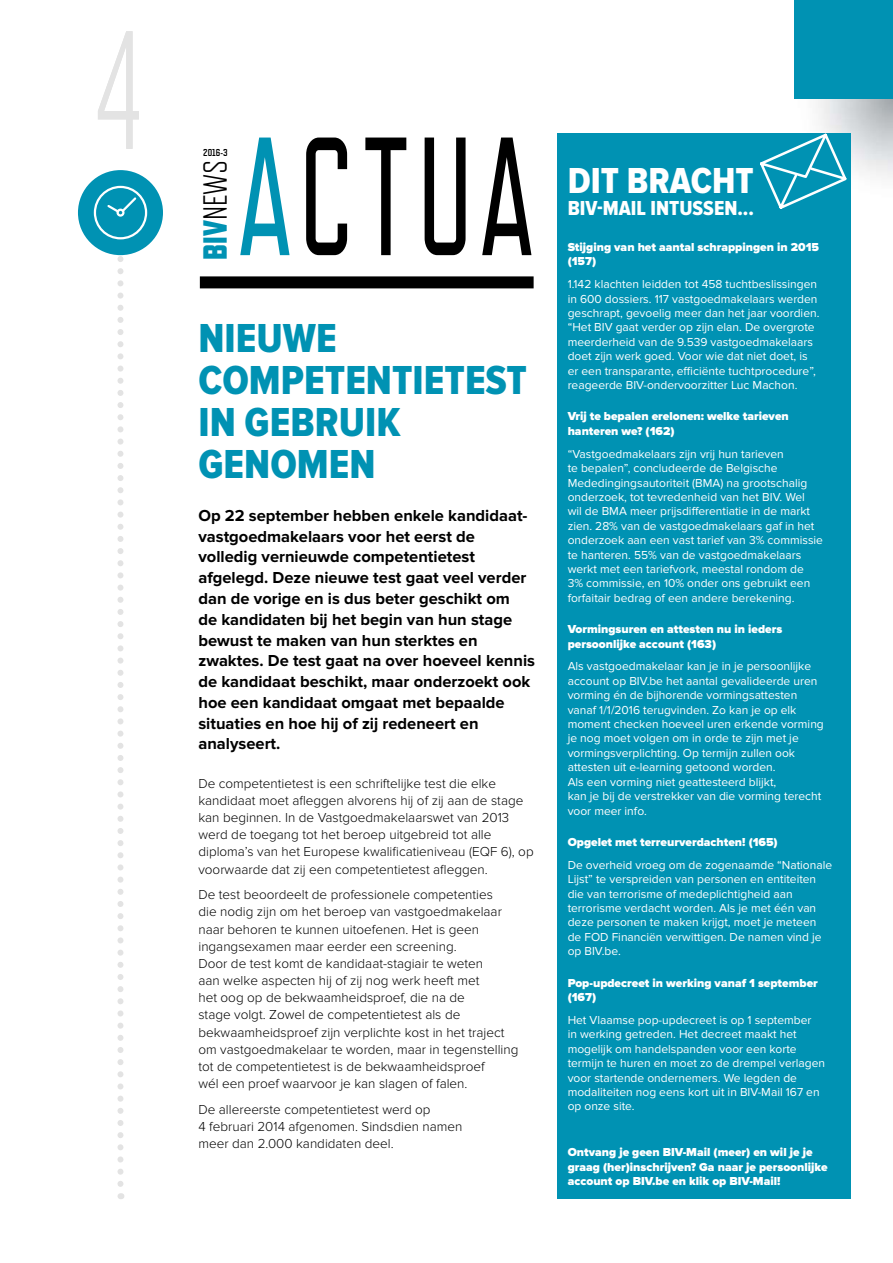
<style>
.page{position:relative;width:893px;height:1263px;background:#fff}
.page>*{position:absolute;margin:0;border:0;box-sizing:border-box;transform-origin:0 0}
.t1{font:168px "Refrigerator Deluxe";letter-spacing:.06em;color:#000;scale:.75 1}
.t2{font:300 168px "Refrigerator Deluxe";color:#e3e3e3;scale:.75 1}
.t3{font:42px/42px "Proxima Nova Cond Extrabld";color:#0092b3}
.t4{font:37.5px "Proxima Nova Cond Extrabld";color:#fff}
.t5{font:300 33.45px "Refrigerator Deluxe";color:#000}
.t6{font:21px "Proxima Nova Cond Extrabld";color:#fff}
.t7{font:700 16.5px/20.7px "Proxima Nova";color:#000}
.t8{font:300 13.5px/17.1px "Proxima Nova";color:#000}
.t9{font:12px/14.4px "Proxima Nova";color:#fff}
.t10{font:900 12px/14.4px "Proxima Nova";color:#fff}
.t11{font:700 10.05px "Refrigerator Deluxe";color:#000}
.s1{font-weight:800;color:#0092b3}
.s2{color:#0092b3}
</style>
<div class="page">
<img style="left:818px;top:99px;width:75px;height:104px">
<div style="left:794px;top:0;width:99px;height:99px;background:#0092b3"></div>
<div style="left:200px;top:276px;width:334px;height:12px;background:#000"></div>
<svg style="left:117px;top:255px;width:6px;height:944px"></svg>
<div style="left:78px;top:170px;width:85px;height:85px;background:#0092b3;border-radius:50%"></div>
<div style="left:557px;top:134px;width:293px;height:1065px;background:#0092b3"></div>
<svg style="left:93px;top:185px;width:55px;height:55px"></svg>
<div style="left:116px;top:209px;width:9px;height:8px;border:2px solid #fff;border-radius:50%"></div>
<svg style="left:758px;top:131px;width:91px;height:78px"></svg>
<h1 class="t2" style="left:92px;top:-7px;width:72px">4</h1>
<p class="t11" style="left:203px;top:147px;width:26px">2016-3</p>
<h3 class="t5" style="left:196px;top:260px;width:102px;rotate:-90deg"><span class="s1">BIV</span>NEWS</h3>
<h1 class="t1" style="left:238px;top:99px;width:395px"><span class="s2">A</span>CTUA</h1>
<h2 class="t3" style="left:198px;top:319px;width:330px">NIEUWE<br>COMPETENTIETEST<br>IN GEBRUIK<br>GENOMEN</h2>
<p class="t7" style="left:198px;top:505px;width:338px">Op 22 september hebben enkele kandidaat&shy;vastgoedmakelaars voor het eerst de volledig vernieuwde competentietest afgelegd. Deze nieuwe test gaat veel verder dan de vorige en is dus beter geschikt om<br>de kandidaten bij het begin van hun stage bewust te maken van hun sterktes en zwaktes. De test gaat na over hoeveel kennis de kandidaat beschikt, maar onderzoekt ook hoe een kandidaat omgaat met bepaalde situaties en hoe hij of zij redeneert en analyseert.</p>
<p class="t8" style="left:198px;top:775px;width:337px">De competentietest is een schriftelijke test die elke kandidaat moet afleggen alvorens hij of zij aan de stage kan beginnen. In de Vastgoedmakelaarswet van 2013 werd de toegang tot het beroep uitgebreid tot alle diploma’s van het Europese kwalificatieniveau (EQF 6), op voorwaarde dat zij een competentietest afleggen.</p>
<p class="t8" style="left:198px;top:886px;width:321px">De test beoordeelt de professionele competenties<br>die nodig zijn om het beroep van vastgoedmakelaar naar behoren te kunnen uitoefenen. Het is geen ingangsexamen maar eerder een screening.<br>Door de test komt de kandidaat-stagiair te weten<br>aan welke aspecten hij of zij nog werk heeft met<br>het oog op de bekwaamheidsproef, die na de<br>stage volgt. Zowel de competentietest als de bekwaamheidsproef zijn verplichte kost in het traject om vastgoedmakelaar te worden, maar in tegenstelling tot de competentietest is de bekwaamheidsproef<br>wél een proef waarvoor je kan slagen of falen.</p>
<p class="t8" style="left:198px;top:1101px;width:265px">De allereerste competentietest werd op<br>4 februari 2014 afgenomen. Sindsdien namen meer dan 2.000 kandidaten deel.</p>
<h3 class="t4" style="left:568px;top:160px;width:188px">DIT BRACHT</h3>
<h3 class="t6" style="left:568px;top:196px;width:188px">BIV-MAIL INTUSSEN...</h3>
<p class="t10" style="left:568px;top:240px;width:253px">Stijging van het aantal schrappingen in 2015 (157)</p>
<p class="t9" style="left:568px;top:277px;width:253px">1.142 klachten leidden tot 458 tuchtbeslissingen in 600 dossiers. 117 vastgoedmakelaars werden geschrapt, gevoelig meer dan het jaar voordien. “Het BIV gaat verder op zijn elan. De overgrote meerderheid van de 9.539 vastgoedmakelaars doet zijn werk goed. Voor wie dat niet doet, is er een transparante, efficiënte tuchtprocedure”, reageerde BIV-ondervoorzitter Luc Machon.</p>
<p class="t10" style="left:568px;top:410px;width:223px">Vrij te bepalen erelonen: welke tarieven hanteren we? (162)</p>
<p class="t9" style="left:568px;top:447px;width:257px">“Vastgoedmakelaars zijn vrij hun tarieven<br>te bepalen”, concludeerde de Belgische Mededingingsautoriteit (BMA) na grootschalig onderzoek, tot tevredenheid van het BIV. Wel<br>wil de BMA meer prijsdifferentiatie in de markt zien. 28% van de vastgoedmakelaars gaf in het onderzoek aan een vast tarief van 3% commissie te hanteren. 55% van de vastgoedmakelaars werkt met een tariefvork, meestal rondom de<br>3% commissie, en 10% onder ons gebruikt een forfaitair bedrag of een andere berekening.</p>
<p class="t10" style="left:568px;top:622px;width:216px">Vormingsuren en attesten nu in ieders persoonlijke account (163)</p>
<p class="t9" style="left:568px;top:659px;width:258px">Als vastgoedmakelaar kan je in je persoonlijke account op BIV.be het aantal gevalideerde uren vorming én de bijhorende vormingsattesten vanaf 1/1/2016 terugvinden. Zo kan je op elk moment checken hoeveel uren erkende vorming je nog moet volgen om in orde te zijn met je vormingsverplichting. Op termijn zullen ook attesten uit e-learning getoond worden.<br>Als een vorming niet geattesteerd blijkt,<br>kan je bij de verstrekker van die vorming terecht voor meer info.</p>
<p class="t10" style="left:568px;top:835px;width:212px">Opgelet met terreurverdachten! (165)</p>
<p class="t9" style="left:568px;top:858px;width:266px">De overheid vroeg om de zogenaamde “Nationale Lijst” te verspreiden van personen en entiteiten die van terrorisme of medeplichtigheid aan terrorisme verdacht worden. Als je met één van deze personen te maken krijgt, moet je meteen de FOD Financiën verwittigen. De namen vind je op BIV.be.</p>
<p class="t10" style="left:568px;top:976px;width:252px">Pop-updecreet in werking vanaf 1 september (167)</p>
<p class="t9" style="left:568px;top:1013px;width:259px">Het Vlaamse pop-updecreet is op 1 september<br>in werking getreden. Het decreet maakt het mogelijk om handelspanden voor een korte termijn te huren en moet zo de drempel verlagen voor startende ondernemers. We legden de modaliteiten nog eens kort uit in BIV-Mail 167 en op onze site.</p>
<p class="t10" style="left:568px;top:1145px;width:261px">Ontvang je geen BIV-Mail (meer) en wil je je graag (her)inschrijven? Ga naar je persoonlijke account op BIV.be en klik op BIV-Mail!</p>
</div>
